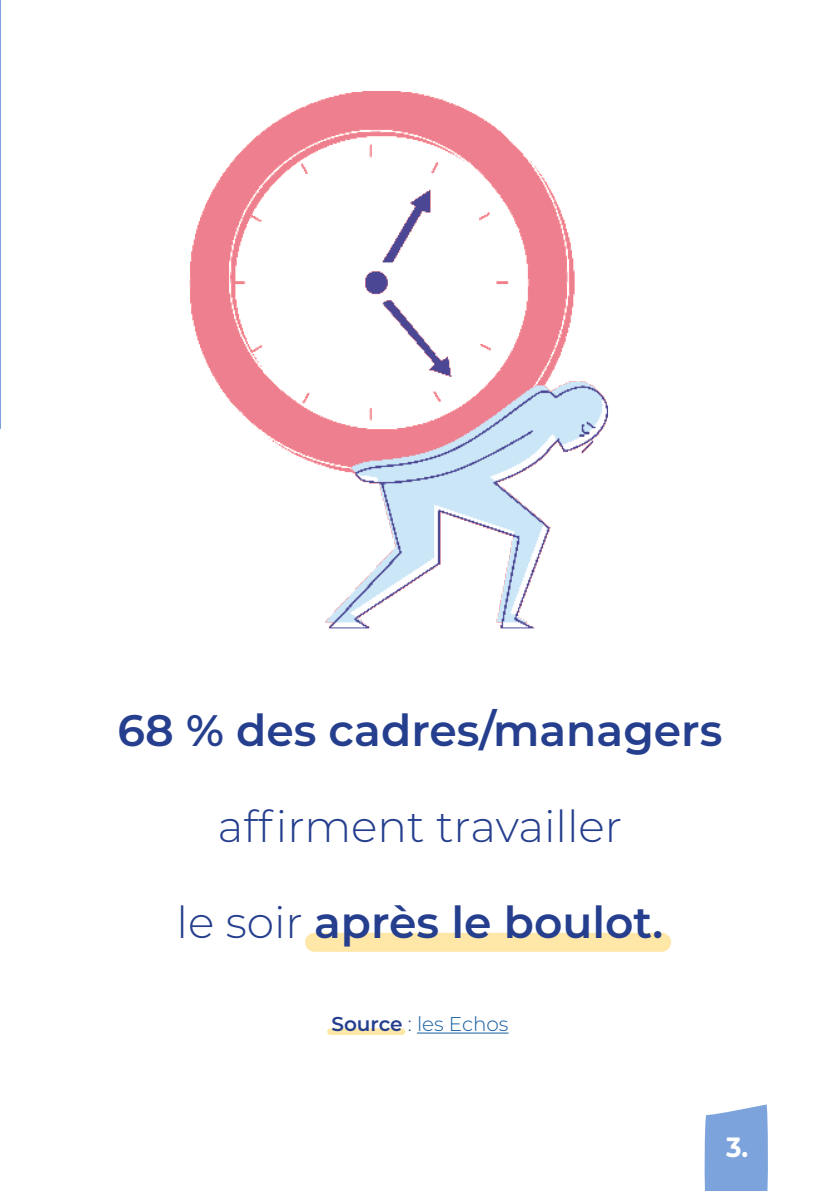
<style>
.page{position:relative;width:840px;height:1191px;background:#fff}
.page>*{position:absolute;margin:0;border:0;box-sizing:border-box;transform-origin:0 0}
.t1{font:600 44px "Montserrat";color:#253f8e}
.t2{font:300 44px "Montserrat";color:#253f8e}
.t3{font:700 27.8px "Montserrat";color:#fff;scale:.93 1}
.Style_de_paragraphe{font:300 20px "Montserrat";color:#175d9e}
.s1{font-weight:300}
.s2{font-weight:600;color:#253f8e}
.s3{color:#253f8e}
</style>
<div class="page">
<div style="left:327px;top:1028px;width:78px;height:7px;background:#ffe7a7;border-radius:3px"></div>
<div style="left:305px;top:932px;width:365px;height:19px;background:#ffe7a7;border-radius:9px"></div>
<svg style="left:704px;top:1104px;width:64px;height:87px;background:#87abdf"></svg>
<hr style="left:417px;top:1032px;width:91px;height:1px;background:#175d9e">
<hr style="left:0;top:0;width:1px;height:428px;background:#7ca3dc">
<img style="left:189px;top:91px;width:419px;height:538px">
<p class="t1" style="left:117px;top:698px;width:606px">68 % des cadres/managers</p>
<p class="t2" style="left:218px;top:796px;width:405px">affirment travailler</p>
<p class="t1" style="left:176px;top:890px;width:488px"><span class="s1">le soir</span> après le boulot.</p>
<p class="Style_de_paragraphe" style="left:331px;top:1010px;width:178px"><span class="s2">Source</span> <span class="s3">:</span> les Echos</p>
<p class="t3" style="left:725px;top:1127px;width:25px">3.</p>
</div>
